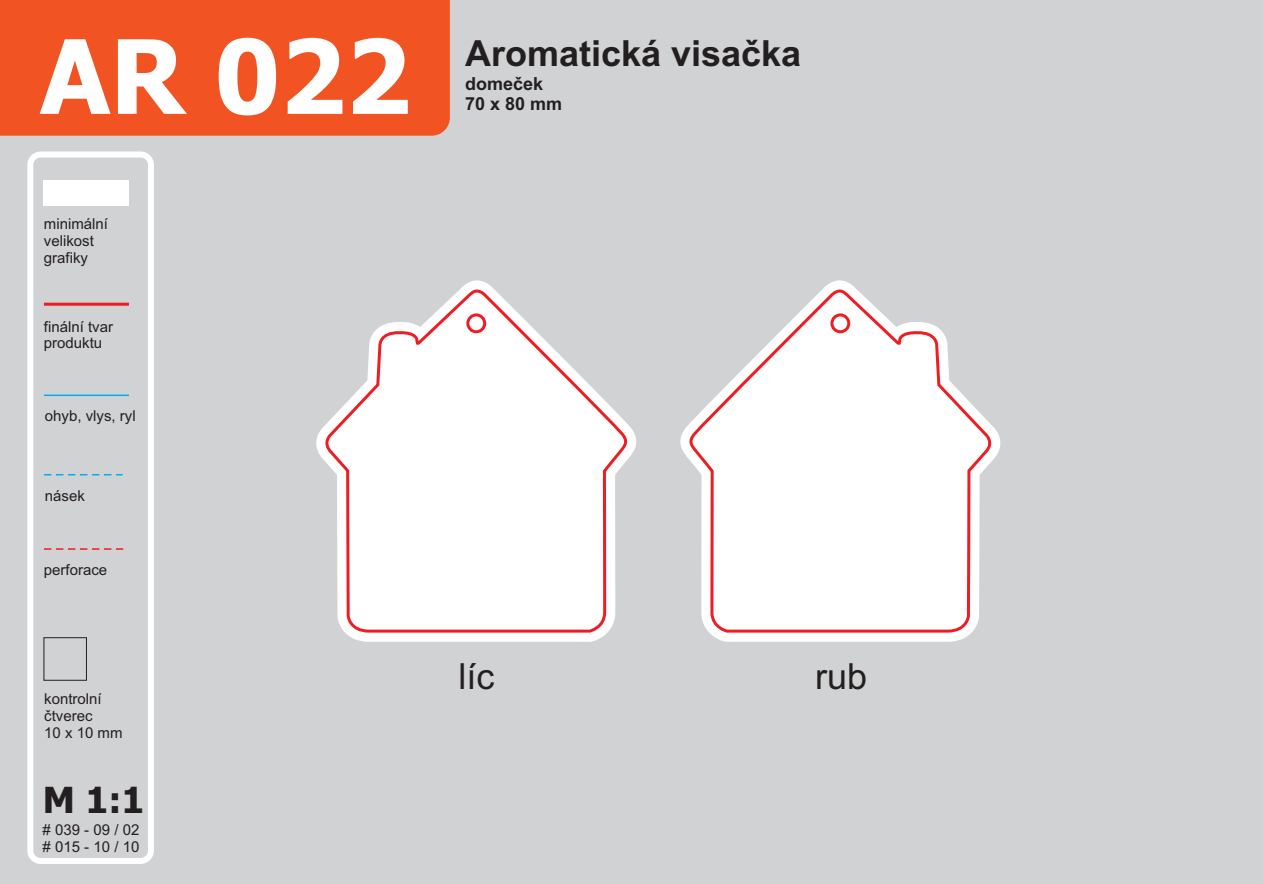
<style>
.page{position:relative;width:1263px;height:884px;background:#fff}
.page>*{position:absolute;margin:0;border:0;box-sizing:border-box;transform-origin:0 0}
.t1{font:700 102.6px "Tahoma";color:#fff}
.t2{font:700 36px "Arial";color:#231f20}
.t3{font:36px "Arial";color:#231f20}
.t4{font:700 36px "Tahoma";color:#231f20}
.t5{font:700 18px/20.1px "Arial";color:#231f20}
.t6{font:15px/16.8px "Arial";color:#231f20}
</style>
<div class="page">
<div style="left:0;top:0;width:1263px;height:883px;background:#d1d2d4"></div>
<div style="left:0;top:0;width:450px;height:136px;background:#f15422"></div>
<div style="left:44px;top:181px;width:85px;height:25px;background:#fff"></div>
<hr style="left:44px;top:302px;width:85px;height:3px;background:#ee1d23">
<div style="left:27px;top:151px;width:127px;height:712px;border:6px solid #fff;border-radius:10px"></div>
<div style="left:44px;top:637px;width:43px;height:43px;border:1px solid #231f20"></div>
<hr style="left:44px;top:394px;width:85px;height:2px;background:#00aeef">
<svg style="left:44px;top:474px;width:79px;height:1px"></svg>
<svg style="left:44px;top:548px;width:79px;height:1px"></svg>
<svg style="left:314px;top:279px;width:323px;height:362px;fill:#d1d2d4"></svg>
<svg style="left:321px;top:287px;width:308px;height:346px"></svg>
<svg style="left:680px;top:279px;width:322px;height:362px;fill:#d1d2d4"></svg>
<svg style="left:687px;top:287px;width:308px;height:346px"></svg>
<h1 class="t1" style="left:40px;top:35px;width:372px">AR 022</h1>
<p class="t6" style="left:44px;top:217px;width:66px">minimální velikost grafiky</p>
<p class="t6" style="left:44px;top:319px;width:71px">finální tvar produktu</p>
<p class="t6" style="left:45px;top:408px;width:92px">ohyb, vlys, ryl</p>
<p class="t6" style="left:45px;top:488px;width:42px">násek</p>
<p class="t6" style="left:44px;top:562px;width:65px">perforace</p>
<p class="t6" style="left:44px;top:691px;width:80px">kontrolní ètverec<br>10 x 10 mm</p>
<h2 class="t4" style="left:43px;top:785px;width:103px">M 1:1</h2>
<p class="t6" style="left:43px;top:822px;width:98px"># 039 - 09 / 02</p>
<p class="t6" style="left:43px;top:838px;width:98px"># 015 - 10 / 10</p>
<h2 class="t2" style="left:465px;top:40px;width:338px">Aromatická visaèka</h2>
<p class="t5" style="left:465px;top:75px;width:99px">domeèek<br>70 x 80 mm</p>
<h2 class="t3" style="left:458px;top:662px;width:37px">líc</h2>
<h2 class="t3" style="left:815px;top:662px;width:54px">rub</h2>
</div>
